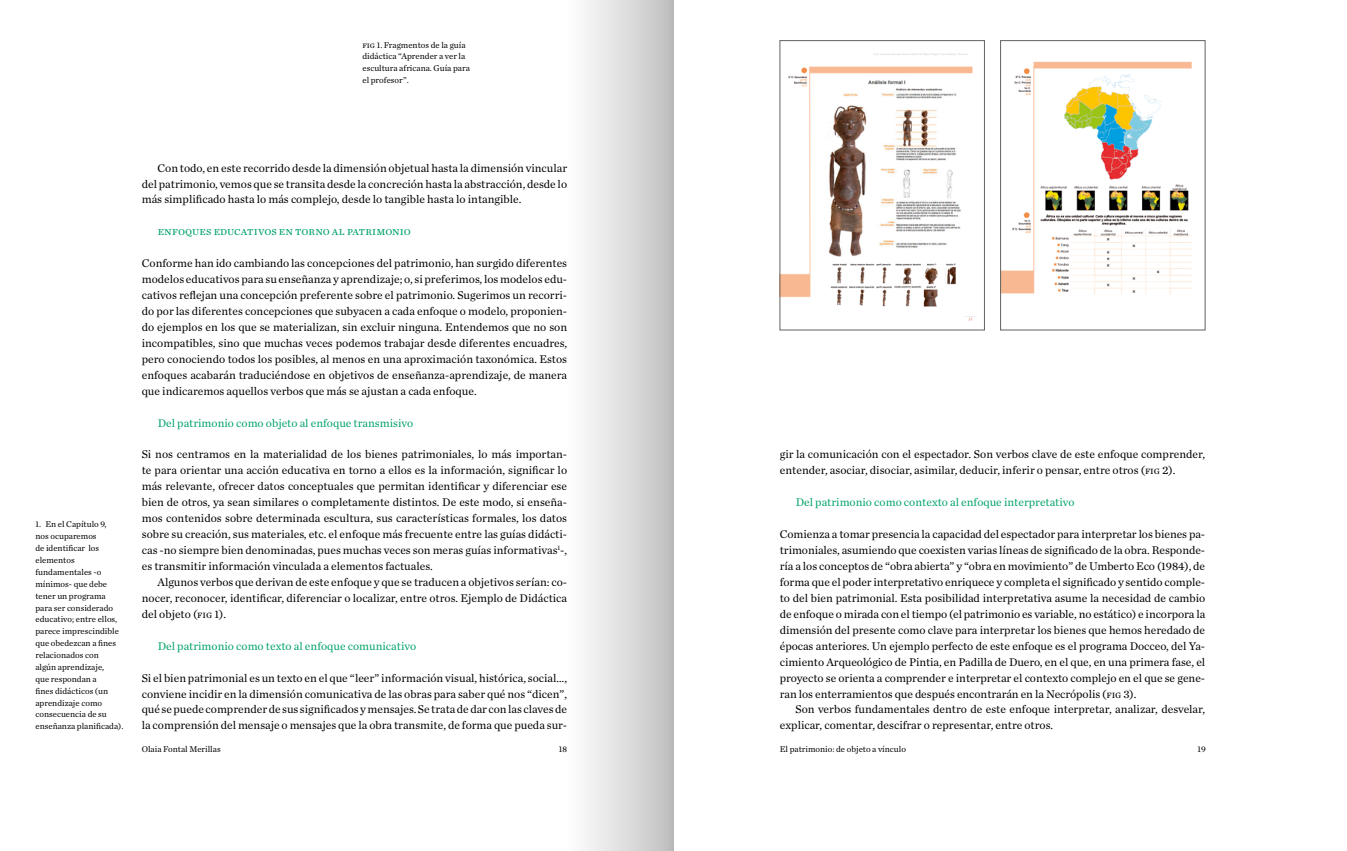
<style>
.page{position:relative;width:1347px;height:851px;background:#fff}
.page>*{position:absolute;margin:0;border:0;box-sizing:border-box;transform-origin:0 0}
.t1{font:11.62px/15.9px "Chronicle Text G1";color:#000;text-align:justify}
.t2{font:11.62px "Chronicle Text G1";letter-spacing:.005em;color:#00a366}
.t3{font:8.75px/11.9px "Chronicle Text G1";color:#000}
.s1{font-size:10.38px}
</style>
<div class="page">
<div style="left:546px;top:0;width:127px;height:850px;background:linear-gradient(to right,#fff,#c2c2c2)"></div>
<img style="left:782px;top:53px;width:194px;height:268px">
<img style="left:1002px;top:61px;width:190px;height:234px">
<div style="left:1000px;top:40px;width:205px;height:290px;border:1px solid #626261"></div>
<p class="t3" style="left:362px;top:38px;width:109px">fig 1. Fragmentos de la guía didáctica “Aprender a ver la escultura africana. Guía para el profesor”.</p>
<p class="t3" style="left:35px;top:518px;width:89px">1. En el Capítulo 9,<br>nos ocuparemos<br>de identificar los elementos fundamentales -o mínimos- que debe tener un programa para ser considerado educativo; entre ellos, parece imprescindible que obedezcan a fines relacionados con<br>algún aprendizaje,<br>que respondan a<br>fines didácticos (un aprendizaje como consecuencia de su enseñanza planificada).</p>
<p class="t1" style="left:142px;top:159px;width:427px;text-indent:16px">Con todo, en este recorrido desde la dimensión objetual hasta la dimensión vincular del patrimonio, vemos que se transita desde la concreción hasta la abstracción, desde lo más simplificado hasta lo más complejo, desde lo tangible hasta lo intangible.</p>
<p class="t2" style="left:158px;top:223px;width:255px">enfoques educativos en torno al patrimonio</p>
<p class="t1" style="left:142px;top:255px;width:427px">Conforme han ido cambiando las concepciones del patrimonio, han surgido diferentes modelos educativos para su enseñanza y aprendizaje; o, si preferimos, los modelos edu&shy;cativos reflejan una concepción preferente sobre el patrimonio. Sugerimos un recorri&shy;do por las diferentes concepciones que subyacen a cada enfoque o modelo, proponien&shy;do ejemplos en los que se materializan, sin excluir ninguna. Entendemos que no son incompatibles, sino que muchas veces podemos trabajar desde diferentes encuadres, pero conociendo todos los posibles, al menos en una aproximación taxonómica. Estos enfoques acabarán traduciéndose en objetivos de enseñanza-aprendizaje, de manera que indicaremos aquellos verbos que más se ajustan a cada enfoque.</p>
<p class="t2" style="left:158px;top:414px;width:257px">Del patrimonio como objeto al enfoque transmisivo</p>
<p class="t1" style="left:142px;top:446px;width:427px">Si nos centramos en la materialidad de los bienes patrimoniales, lo más importan&shy;te para orientar una acción educativa en torno a ellos es la información, significar lo más relevante, ofrecer datos conceptuales que permitan identificar y diferenciar ese bien de otros, ya sean similares o completamente distintos. De este modo, si enseña&shy;mos contenidos sobre determinada escultura, sus características formales, los datos sobre su creación, sus materiales, etc. el enfoque más frecuente entre las guías didácti&shy;cas -no siempre bien denominadas, pues muchas veces son meras guías informativas<sup>1</sup>-, es transmitir información vinculada a elementos factuales.</p>
<p class="t1" style="left:142px;top:573px;width:427px;text-indent:16px">Algunos verbos que derivan de este enfoque y que se traducen a objetivos serían: co&shy;nocer, reconocer, identificar, diferenciar o localizar, entre otros. Ejemplo de Didáctica del objeto (<span class="s1">fig</span> 1).</p>
<p class="t2" style="left:158px;top:637px;width:260px">Del patrimonio como texto al enfoque comunicativo</p>
<p class="t1" style="left:142px;top:669px;width:427px">Si el bien patrimonial es un texto en el que “leer” información visual, histórica, social…, conviene incidir en la dimensión comunicativa de las obras para saber qué nos “dicen”, qué se puede comprender de sus significados y mensajes. Se trata de dar con las claves de la comprensión del mensaje o mensajes que la obra transmite, de forma que pueda sur-</p>
<p class="t1" style="left:780px;top:446px;width:427px">gir la comunicación con el espectador. Son verbos clave de este enfoque comprender, entender, asociar, disociar, asimilar, deducir, inferir o pensar, entre otros (<span class="s1">fig</span> 2).</p>
<p class="t2" style="left:795px;top:493px;width:280px">Del patrimonio como contexto al enfoque interpretativo</p>
<p class="t1" style="left:780px;top:525px;width:427px">Comienza a tomar presencia la capacidad del espectador para interpretar los bienes pa&shy;trimoniales, asumiendo que coexisten varias líneas de significado de la obra. Responde&shy;ría a los conceptos de “obra abierta” y “obra en movimiento” de Umberto Eco (1984), de forma que el poder interpretativo enriquece y completa el significado y sentido comple&shy;to del bien patrimonial. Esta posibilidad interpretativa asume la necesidad de cambio de enfoque o mirada con el tiempo (el patrimonio es variable, no estático) e incorpora la dimensión del presente como clave para interpretar los bienes que hemos heredado de épocas anteriores. Un ejemplo perfecto de este enfoque es el programa Docceo, del Ya&shy;cimiento Arqueológico de Pintia, en Padilla de Duero, en el que, en una primera fase, el proyecto se orienta a comprender e interpretar el contexto complejo en el que se gene&shy;ran los enterramientos que después encontrarán en la Necrópolis (<span class="s1">fig</span> 3).</p>
<p class="t1" style="left:780px;top:700px;width:427px;text-indent:16px">Son verbos fundamentales dentro de este enfoque interpretar, analizar, desvelar, explicar, comentar, descifrar o representar, entre otros.</p>
<p class="t3" style="left:142px;top:742px;width:80px">Olaia Fontal Merillas</p>
<p class="t3" style="left:559px;top:742px;width:10px">18</p>
<p class="t3" style="left:780px;top:742px;width:128px">El patrimonio: de objeto a vínculo</p>
<p class="t3" style="left:1197px;top:742px;width:10px">19</p>
</div>
